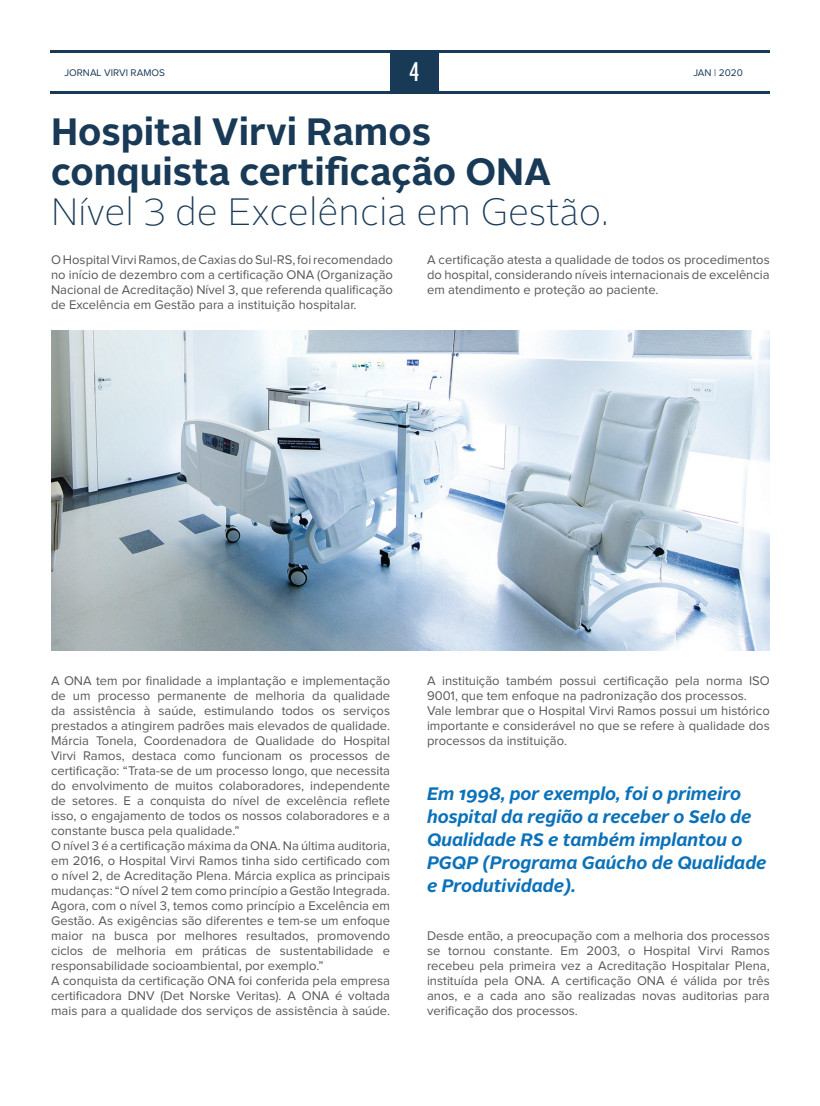
<style>
.page{position:relative;width:820px;height:1106px;background:#fff}
.page>*{position:absolute;margin:0;border:0;box-sizing:border-box;transform-origin:0 0}
.t1{font:700 38px/40px "Alright Sans";color:#193a56}
.t2{font:100 38px "Alright Sans";color:#193a56}
.t3{font:500 condensed 25px "Futura";color:#fff}
.t4{font:italic 700 18px/23px "Alright Sans";color:#0b72ba}
.t5{font:13px/15px "Proxima Nova";color:#57585a;text-align:justify}
.t6{font:10px "Proxima Nova";color:#193a56}
</style>
<div class="page">
<div style="left:390px;top:50px;width:48px;height:44px;background:#193a56"></div>
<hr style="left:50px;top:91px;width:719px;height:3px;background:#193a56">
<hr style="left:50px;top:50px;width:719px;height:3px;background:#193a56">
<img style="left:51px;top:330px;width:718px;height:320px">
<h2 class="t3" style="left:409px;top:56px;width:12px">4</h2>
<p class="t6" style="left:64px;top:68px;width:102px">JORNAL VIRVI RAMOS</p>
<p class="t6" style="left:693px;top:68px;width:51px">JAN | 2020</p>
<h1 class="t1" style="left:51px;top:112px;width:501px">Hospital Virvi Ramos conquista certificação ONA</h1>
<h1 class="t2" style="left:51px;top:186px;width:559px">Nível 3 de Excelência em Gestão.</h1>
<p class="t5" style="left:51px;top:253px;width:343px">O Hospital Virvi Ramos, de Caxias do Sul-RS, foi recomendado no início de dezembro com a certificação ONA (Organização Nacional de Acreditação) Nível 3, que referenda qualificação de Excelência em Gestão para a instituição hospitalar.</p>
<p class="t5" style="left:427px;top:253px;width:344px">A certificação atesta a qualidade de todos os procedimentos do hospital, considerando níveis internacionais de excelência em atendimento e proteção ao paciente.</p>
<p class="t5" style="left:51px;top:673px;width:340px;text-align:left">A ONA tem por finalidade a implantação e implementação de um processo permanente de melhoria da qualidade da assistência à saúde, estimulando todos os serviços prestados a atingirem padrões mais elevados de qualidade.<br>Márcia Tonela, Coordenadora de Qualidade do Hospital Virvi Ramos, destaca como funcionam os processos de certificação: “Trata-se de um processo longo, que necessita do envolvimento de muitos colaboradores, independente de setores. E a conquista do nível de excelência reflete isso, o engajamento de todos os nossos colaboradores e a constante busca pela qualidade.”<br>O nível 3 é a certificação máxima da ONA. Na última auditoria, em 2016, o Hospital Virvi Ramos tinha sido certificado com o nível 2, de Acreditação Plena. Márcia explica as principais mudanças: “O nível 2 tem como princípio a Gestão Integrada.<br>Agora, com o nível 3, temos como princípio a Excelência em Gestão. As exigências são diferentes e tem-se um enfoque maior na busca por melhores resultados, promovendo ciclos de melhoria em práticas de sustentabilidade e responsabilidade socioambiental, por exemplo.”<br>A conquista da certificação ONA foi conferida pela empresa certificadora DNV (Det Norske Veritas). A ONA é voltada mais para a qualidade dos serviços de assistência à saúde.</p>
<p class="t5" style="left:427px;top:673px;width:344px;text-align:left">A instituição também possui certificação pela norma ISO 9001, que tem enfoque na padronização dos processos.<br>Vale lembrar que o Hospital Virvi Ramos possui um histórico importante e considerável no que se refere à qualidade dos processos da instituição.</p>
<h3 class="t4" style="left:427px;top:782px;width:341px">Em 1998, por exemplo, foi o primeiro hospital da região a receber o Selo de<br>Qualidade RS e também implantou o<br>PGQP (Programa Gaúcho de Qualidade e Produtividade).</h3>
<p class="t5" style="left:427px;top:928px;width:344px">Desde então, a preocupação com a melhoria dos processos se tornou constante. Em 2003, o Hospital Virvi Ramos recebeu pela primeira vez a Acreditação Hospitalar Plena, instituída pela ONA. A certificação ONA é válida por três anos, e a cada ano são realizadas novas auditorias para verificação dos processos.</p>
</div>
